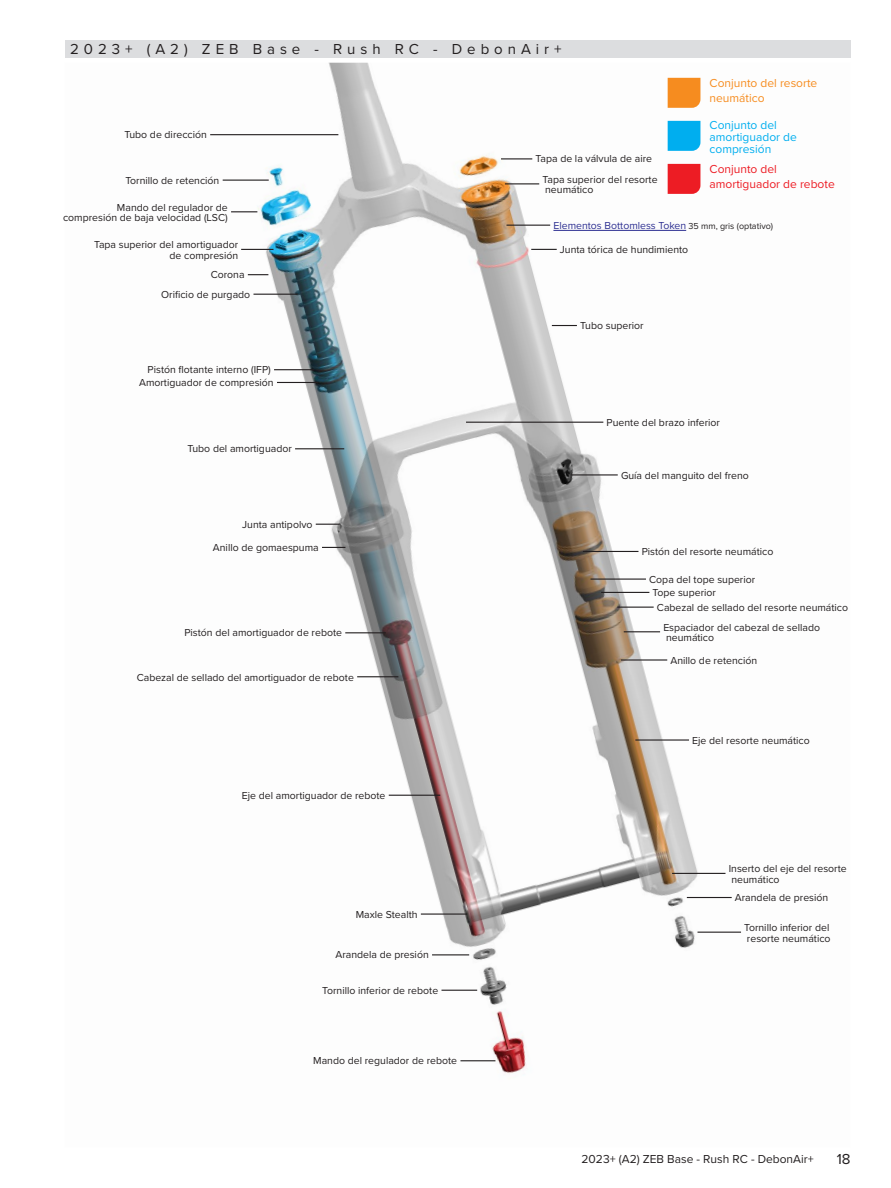
<style>
.page{position:relative;width:891px;height:1188px;background:#fff}
.page>*{position:absolute;margin:0;border:0;box-sizing:border-box;transform-origin:0 0}
.t1{font:15px "Proxima Nova";letter-spacing:.33em;color:#231f20}
.t2{font:12px/12px "Proxima Nova";color:#00aeef}
.t3{font:12px "Proxima Nova";color:#231f20}
.t4{font:12px/14.4px "Proxima Nova";color:#ed1c24}
.t5{font:12px/14.4px "Proxima Nova";color:#f68c1f}
.t6{font:10.5px/10.5px "Proxima Nova";color:#231f20}
.t7{font:10.5px "Proxima Nova";color:#2e3092}
.s1{font-size:9px;color:#231f20}
</style>
<div class="page">
<div style="left:65px;top:40px;width:785px;height:18px;background:#dcdddf"></div>
<img style="left:210px;top:63px;width:531px;height:1011px">
<hr style="left:223px;top:180px;width:46px;height:1px;background:#231f20">
<hr style="left:241px;top:249px;width:32px;height:1px;background:#231f20">
<svg style="left:316px;top:524px;width:24px;height:1px"></svg>
<svg style="left:322px;top:547px;width:23px;height:1px"></svg>
<hr style="left:345px;top:632px;width:41px;height:1px;background:#231f20">
<hr style="left:357px;top:676px;width:41px;height:1px;background:#231f20">
<hr style="left:389px;top:795px;width:51px;height:1px;background:#231f20">
<hr style="left:432px;top:954px;width:37px;height:1px;background:#231f20">
<hr style="left:442px;top:990px;width:35px;height:1px;background:#231f20">
<hr style="left:460px;top:1060px;width:35px;height:1px;background:#231f20">
<hr style="left:687px;top:897px;width:45px;height:1px;background:#231f20">
<hr style="left:698px;top:932px;width:43px;height:1px;background:#231f20">
<hr style="left:635px;top:739px;width:54px;height:2px;background:#231f20">
<hr style="left:617px;top:607px;width:37px;height:1px;background:#231f20">
<hr style="left:621px;top:659px;width:46px;height:2px;background:#231f20">
<hr style="left:601px;top:592px;width:48px;height:1px;background:#231f20">
<hr style="left:583px;top:551px;width:55px;height:1px;background:#231f20">
<hr style="left:590px;top:579px;width:56px;height:1px;background:#231f20">
<hr style="left:507px;top:225px;width:43px;height:1px;background:#231f20">
<svg style="left:552px;top:325px;width:25px;height:1px"></svg>
<hr style="left:210px;top:134px;width:128px;height:1px;background:#231f20">
<hr style="left:505px;top:183px;width:34px;height:1px;background:#231f20">
<svg style="left:668px;top:78px;width:32px;height:30px"></svg>
<svg style="left:668px;top:121px;width:32px;height:30px"></svg>
<svg style="left:668px;top:164px;width:32px;height:30px"></svg>
<hr style="left:570px;top:474px;width:48px;height:2px;background:#231f20">
<hr style="left:277px;top:382px;width:41px;height:1px;background:#231f20">
<hr style="left:553px;top:230px;width:133px;height:1px;background:#2e3092">
<hr style="left:421px;top:914px;width:46px;height:1px;background:#231f20">
<svg style="left:231px;top:211px;width:26px;height:1px"></svg>
<svg style="left:531px;top:249px;width:26px;height:1px"></svg>
<svg style="left:248px;top:274px;width:20px;height:1px"></svg>
<hr style="left:501px;top:158px;width:31px;height:1px;background:#231f20">
<hr style="left:466px;top:422px;width:137px;height:1px;background:#231f20">
<hr style="left:295px;top:448px;width:49px;height:1px;background:#231f20">
<hr style="left:624px;top:631px;width:36px;height:1px;background:#231f20">
<hr style="left:253px;top:294px;width:45px;height:1px;background:#231f20">
<hr style="left:274px;top:369px;width:40px;height:1px;background:#231f20">
<hr style="left:672px;top:873px;width:54px;height:1px;background:#231f20">
<h1 class="t1" style="left:70px;top:38px;width:493px">2023+ (A2) ZEB Base - Rush RC - DebonAir+</h1>
<p class="t6" style="left:124px;top:129px;width:84px">Tubo de dirección</p>
<p class="t6" style="left:125px;top:174px;width:96px">Tornillo de retención</p>
<p class="t6" style="left:536px;top:153px;width:118px">Tapa de la válvula de aire</p>
<p class="t6" style="left:542px;top:174px;width:117px">Tapa superior del resorte neumático</p>
<p class="t5" style="left:710px;top:76px;width:109px">Conjunto del resorte neumático</p>
<p class="t2" style="left:710px;top:118px;width:89px">Conjunto del amortiguador de compresión</p>
<p class="t4" style="left:710px;top:162px;width:127px">Conjunto del amortiguador de rebote</p>
<p class="t6" style="left:63px;top:202px;width:166px;text-align:right">Mando del regulador de compresión de baja velocidad (LSC)</p>
<p class="t6" style="left:94px;top:239px;width:146px;text-align:right">Tapa superior del amortiguador de compresión</p>
<p class="t6" style="left:211px;top:269px;width:35px">Corona</p>
<p class="t6" style="left:161px;top:289px;width:91px">Orificio de purgado</p>
<p class="t6" style="left:148px;top:364px;width:125px">Pistón flotante interno (IFP)</p>
<p class="t6" style="left:139px;top:377px;width:136px">Amortiguador de compresión</p>
<p class="t6" style="left:187px;top:443px;width:106px">Tubo del amortiguador</p>
<p class="t6" style="left:242px;top:519px;width:72px">Junta antipolvo</p>
<p class="t6" style="left:213px;top:542px;width:107px">Anillo de gomaespuma</p>
<p class="t6" style="left:184px;top:627px;width:159px">Pistón del amortiguador de rebote</p>
<p class="t6" style="left:137px;top:672px;width:219px">Cabezal de sellado del amortiguador de rebote</p>
<p class="t6" style="left:242px;top:790px;width:145px">Eje del amortiguador de rebote</p>
<p class="t6" style="left:356px;top:908px;width:63px">Maxle Stealth</p>
<p class="t6" style="left:335px;top:949px;width:95px">Arandela de presión</p>
<p class="t6" style="left:322px;top:985px;width:117px">Tornillo inferior de rebote</p>
<p class="t6" style="left:313px;top:1055px;width:145px">Mando del regulador de rebote</p>
<p class="t7" style="left:553px;top:217px;width:221px">Elementos Bottomless Token <span class="s1">35 mm, gris (optativo)</span></p>
<p class="t6" style="left:560px;top:244px;width:130px">Junta tórica de hundimiento</p>
<p class="t6" style="left:580px;top:320px;width:65px">Tubo superior</p>
<p class="t6" style="left:607px;top:417px;width:115px">Puente del brazo inferior</p>
<p class="t6" style="left:621px;top:469px;width:129px">Guía del manguito del freno</p>
<p class="t6" style="left:642px;top:546px;width:133px">Pistón del resorte neumático</p>
<p class="t6" style="left:653px;top:572px;width:104px;line-height:13.4px;text-indent:-3px">Copa del tope superior<br>Tope superior</p>
<p class="t6" style="left:657px;top:602px;width:193px">Cabezal de sellado del resorte neumático</p>
<p class="t6" style="left:663px;top:622px;width:158px">Espaciador del cabezal de sellado neumático</p>
<p class="t6" style="left:670px;top:654px;width:88px">Anillo de retención</p>
<p class="t6" style="left:692px;top:734px;width:119px">Eje del resorte neumático</p>
<p class="t6" style="left:729px;top:863px;width:120px">Inserto del eje del resorte neumático</p>
<p class="t6" style="left:735px;top:892px;width:95px">Arandela de presión</p>
<p class="t6" style="left:744px;top:922px;width:88px">Tornillo inferior del resorte neumático</p>
<p class="t3" style="left:582px;top:1150px;width:234px">2023+ (A2) ZEB Base - Rush RC - DebonAir+</p>
<h1 class="t1" style="left:837px;top:1148px;width:15px">18</h1>
</div>
